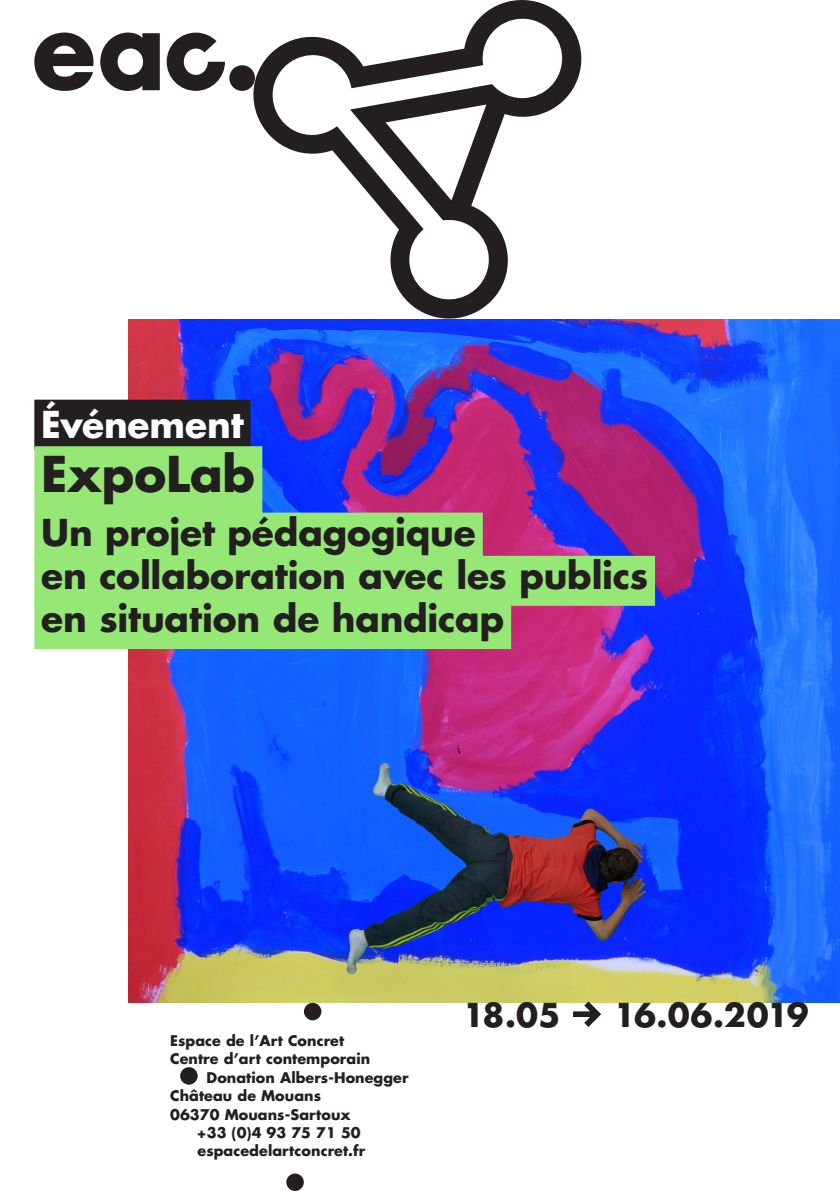
<style>
.page{position:relative;width:840px;height:1191px;background:#fff}
.page>*{position:absolute;margin:0;border:0;box-sizing:border-box;transform-origin:0 0}
.t1{font:48px "Futura Amandiers Bold";color:#231f20}
.t2{font:36px/43.2px "Futura Amandiers Bold";letter-spacing:-.005em;color:#231f20}
.t3{font:36px "Futura Amandiers Bold";letter-spacing:-.005em;color:#fff}
.t4{font:32px "Futura Amandiers Bold";letter-spacing:-.06em;color:#231f20}
.t5{font:14.4px "Futura Amandiers Bold";letter-spacing:.005em;color:#231f20}
</style>
<div class="page">
<svg style="left:100px;top:33px;width:60px;height:58px"></svg>
<svg style="left:166px;top:33px;width:59px;height:58px"></svg>
<div style="left:229px;top:65px;width:26px;height:26px;background:#231f20;border-radius:50%"></div>
<svg style="left:34px;top:33px;width:59px;height:58px"></svg>
<svg style="left:246px;top:0;width:336px;height:319px"></svg>
<img style="left:128px;top:319px;width:711px;height:683px">
<svg style="left:572px;top:1001px;width:29px;height:26px"></svg>
<div style="left:304px;top:1002px;width:17px;height:18px;background:#231f20;border-radius:50%"></div>
<div style="left:286px;top:1173px;width:17px;height:18px;background:#231f20;border-radius:50%"></div>
<div style="left:180px;top:1067px;width:17px;height:17px;background:#231f20;border-radius:50%"></div>
<div style="left:34px;top:400px;width:216px;height:50px;background:#231f20"></div>
<div style="left:34px;top:446px;width:228px;height:68px;background:#95e776"></div>
<div style="left:34px;top:512px;width:448px;height:50px;background:#95e776"></div>
<div style="left:34px;top:556px;width:620px;height:50px;background:#95e776"></div>
<div style="left:34px;top:599px;width:477px;height:50px;background:#95e776"></div>
<h2 class="t3" style="left:41px;top:401px;width:204px">Événement</h2>
<h1 class="t1" style="left:41px;top:441px;width:215px">ExpoLab</h1>
<h2 class="t2" style="left:41px;top:510px;width:608px">Un projet pédagogique<br>en collaboration avec les publics en situation de handicap</h2>
<p class="t5" style="left:170px;top:1030px;width:175px">Espace de l’Art Concret</p>
<p class="t5" style="left:170px;top:1049px;width:201px">Centre d’art contemporain</p>
<p class="t5" style="left:206px;top:1067px;width:203px">Donation Albers‑Honegger</p>
<p class="t5" style="left:170px;top:1086px;width:152px">Château de Mouans</p>
<p class="t5" style="left:170px;top:1104px;width:182px">06370 Mouans‑Sartoux</p>
<p class="t5" style="left:197px;top:1123px;width:165px">+33 (0)4 93 75 71 50</p>
<p class="t5" style="left:197px;top:1141px;width:169px">espacedelartconcret.fr</p>
<h3 class="t4" style="left:462px;top:993px;width:99px">18.05</h3>
<h3 class="t4" style="left:613px;top:993px;width:196px">16.06.2019</h3>
</div>
